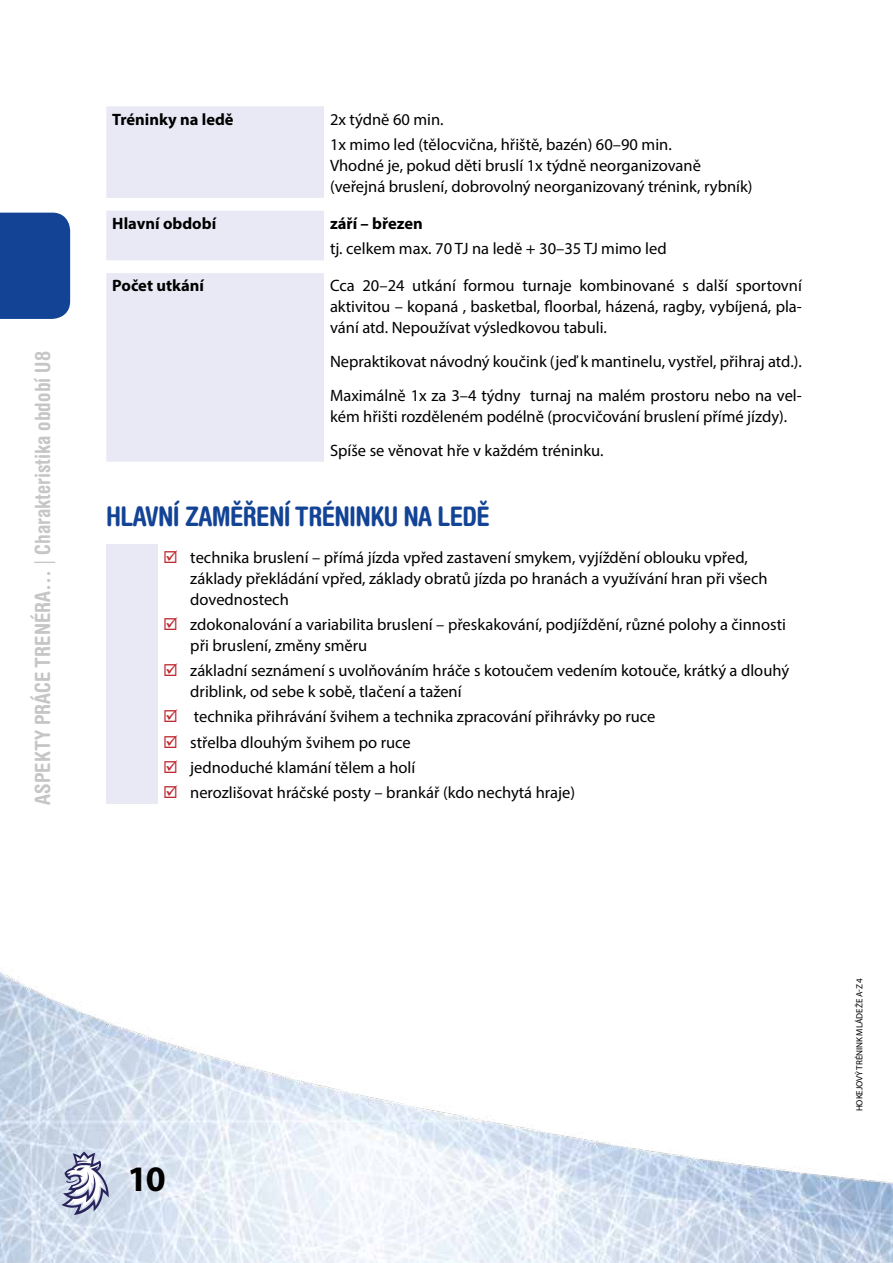
<style>
.page{position:relative;width:893px;height:1263px;background:#fff}
.page>*{position:absolute;margin:0;border:0;box-sizing:border-box;transform-origin:0 0}
.t1{font:700 36px "Myriad Pro";color:#000}
.t2{font:700 condensed 27px "Helvetica Rounded LT Pro";letter-spacing:-.025em;color:#134395}
.t3{font:700 condensed 21px "Helvetica Rounded LT Pro";color:#c6c6c6}
.t4{font:16.5px/21px "Myriad Pro";color:#000}
.t5{font:700 16.5px "Myriad Pro";color:#000}
.t6{font:9px "Myriad Pro";letter-spacing:-.005em;color:#000}
.s1{font-family:"Univers LT Std";font-weight:400}
</style>
<div class="page">
<img style="left:0;top:968px;width:893px;height:295px">
<svg style="left:62px;top:1151px;width:47px;height:64px"></svg>
<svg style="left:106px;top:106px;width:218px;height:356px;background:#eaeaf6"></svg>
<div style="left:106px;top:544px;width:51px;height:260px;background:#e9e9f6"></div>
<div style="left:0;top:213px;width:70px;height:106px;background:#134395"></div>
<p class="t3" style="left:30px;top:805px;width:455px;rotate:-90deg">ASPEKTY PRÁCE TRENÉRA… <span class="s1">|</span> Charakteristika období U8</p>
<p class="t5" style="left:112px;top:108px;width:123px">Tréninky na ledě</p>
<p class="t4" style="left:330px;top:106px;width:343px;line-height:25.2px">2x týdně 60 min.<br>1x mimo led (tělocvična, hřiště, bazén) 60–90 min.</p>
<p class="t4" style="left:330px;top:155px;width:424px">Vhodné je, pokud děti bruslí 1x týdně neorganizovaně (veřejná bruslení, dobrovolný neorganizovaný trénink, rybník)</p>
<p class="t5" style="left:112px;top:213px;width:105px">Hlavní období</p>
<p class="t5" style="left:330px;top:213px;width:94px">září – březen</p>
<p class="t4" style="left:330px;top:238px;width:338px">tj. celkem max. 70 TJ na ledě + 30–35 TJ mimo led</p>
<p class="t5" style="left:112px;top:275px;width:93px">Počet utkání</p>
<p class="t4" style="left:330px;top:275px;width:473px;text-align:justify">Cca 20–24 utkání formou turnaje kombinované s další sportovní aktivitou – kopaná , basketbal, floorbal, házená, ragby, vybíjená, pla&shy;vání atd. Nepoužívat výsledkovou tabuli.</p>
<p class="t4" style="left:330px;top:345px;width:473px;line-height:33.8px">Nepraktikovat návodný koučink (jeď k mantinelu, vystřel, přihraj atd.).<br>Maximálně 1x za 3–4 týdny turnaj na malém prostoru nebo na vel-</p>
<p class="t4" style="left:330px;top:399px;width:459px;line-height:33.8px">kém hřišti rozděleném podélně (procvičování bruslení přímé jízdy).<br>Spíše se věnovat hře v každém tréninku.</p>
<h2 class="t2" style="left:106px;top:500px;width:385px">HLAVNÍ ZAMĚŘENÍ TRÉNINKU NA LEDĚ</h2>
<p class="t4" style="left:190px;top:546px;width:579px">technika bruslení – přímá jízda vpřed zastavení smykem, vyjíždění oblouku vpřed, základy překládání vpřed, základy obratů jízda po hranách a využívání hran při všech dovednostech</p>
<p class="t4" style="left:190px;top:613px;width:597px">zdokonalování a variabilita bruslení – přeskakování, podjíždění, různé polohy a činnosti při bruslení, změny směru</p>
<p class="t4" style="left:190px;top:660px;width:600px">základní seznámení s uvolňováním hráče s kotoučem vedením kotouče, krátký a dlouhý driblink, od sebe k sobě, tlačení a tažení</p>
<p class="t4" style="left:190px;top:704px;width:467px;line-height:25.2px">technika přihrávání švihem a technika zpracování přihrávky po ruce střelba dlouhým švihem po ruce<br>jednoduché klamání tělem a holí<br>nerozlišovat hráčské posty – brankář (kdo nechytá hraje)</p>
<h1 class="t1" style="left:128px;top:1156px;width:40px">10</h1>
<p class="t6" style="left:854px;top:1111px;width:135px;rotate:-90deg">HOKEJOVÝ TRÉNINK MLÁDEŽE A-Z 4</p>
</div>
